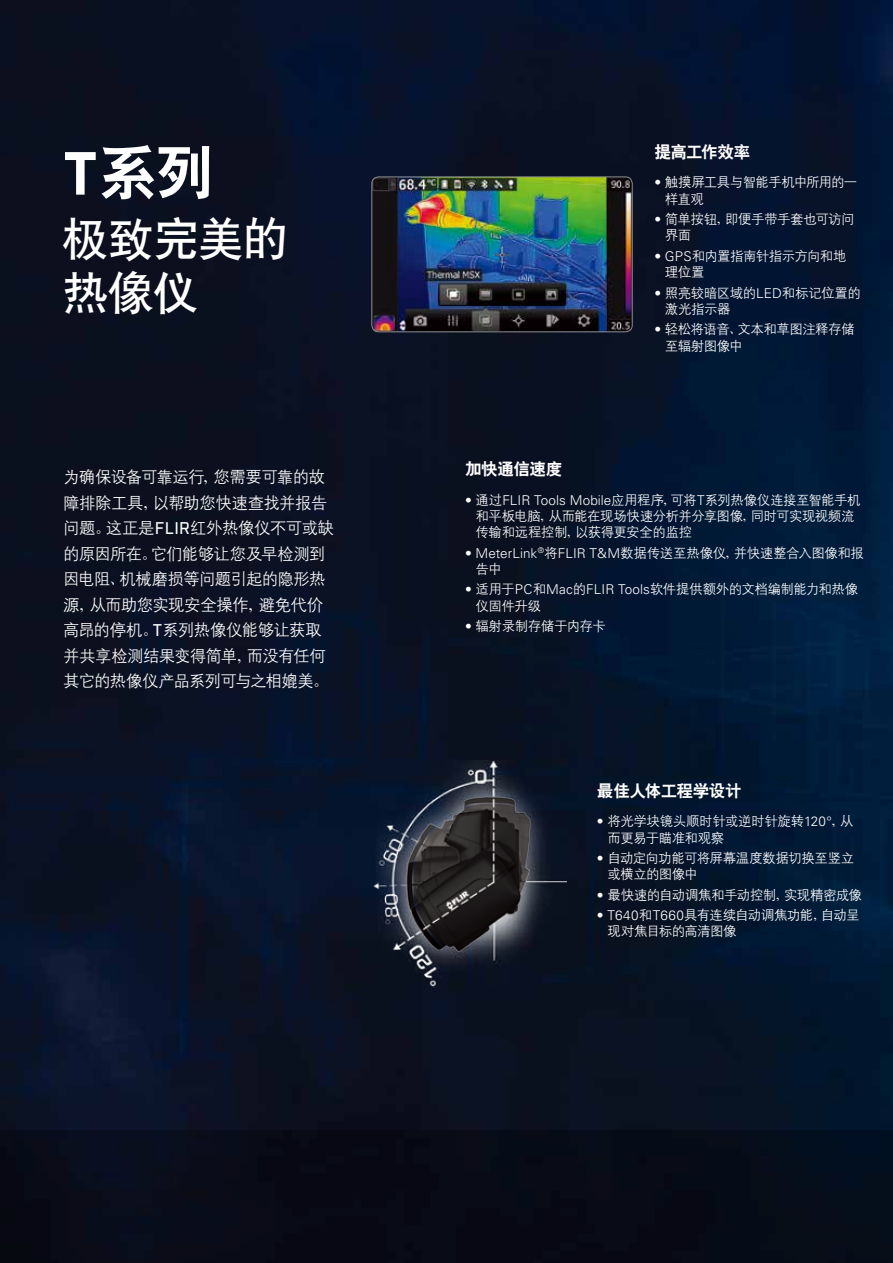
<style>
.page{position:relative;width:893px;height:1263px;background:#fff}
.page>*{position:absolute;margin:0;border:0;box-sizing:border-box;transform-origin:0 0}
.t1{font:59.1px "Heiti CSEG Bold GB";color:#fff}
.t2{font:45.45px/54.6px "Heiti CSEG Medium GB";letter-spacing:-.01em;color:#fff}
.t3{font:16.5px/25.5px "Denshan CSEG Medium GB";letter-spacing:-.04em;color:#fff}
.t4{font:16.5px "Heiti CSEG Bold GB";letter-spacing:-.025em;color:#fff}
.t5{font:13.5px/16.2px "Denshan CSEG Medium GB";letter-spacing:-.04em;color:#fff}
.s1{font-family:"Industry";font-weight:700}
.s2{font-family:"Industry";font-weight:500}
.s3{font-family:"Univers LT Std";font-weight:300}
</style>
<div class="page">
<img style="left:0;top:0;width:893px;height:1131px">
<div style="left:0;top:1131px;width:893px;height:132px;background:#080c17"></div>
<img style="left:373px;top:760px;width:193px;height:227px">
<img style="left:372px;top:177px;width:260px;height:155px">
<div style="left:372px;top:177px;width:260px;height:155px;border:1px solid #8e9090;border-radius:7px"></div>
<h1 class="t1" style="left:64px;top:143px;width:152px"><span class="s1">T</span>系列</h1>
<h2 class="t2" style="left:63px;top:211px;width:227px">极致完美的热像仪</h2>
<p class="t3" style="left:63px;top:464px;width:272px">为确保设备可靠运行，您需要可靠的故障排除工具，以帮助您快速查找并报告问题。这正是<span class="s2">FLIR</span>红外热像仪不可或缺的原因所在。它们能够让您及早检测到因电阻、机械磨损等问题引起的隐形热源，从而助您实现安全操作，避免代价高昂的停机。<span class="s2">T</span>系列热像仪能够让获取并共享检测结果变得简单，而没有任何其它的热像仪产品系列可与之相媲美。</p>
<p class="t4" style="left:654px;top:143px;width:97px">提高工作效率</p>
<p class="t5" style="left:665px;top:174px;width:194px;text-indent:-11px"><span class="s3">•</span> 触摸屏工具与智能手机中所用的一样直观</p>
<p class="t5" style="left:665px;top:211px;width:191px;text-indent:-11px"><span class="s3">•</span> 简单按钮，即便手带手套也可访问界面</p>
<p class="t5" style="left:665px;top:248px;width:183px;text-indent:-11px"><span class="s3">• GPS</span>和内置指南针指示方向和地理位置</p>
<p class="t5" style="left:665px;top:284px;width:197px;text-indent:-11px"><span class="s3">•</span> 照亮较暗区域的<span class="s3">LED</span>和标记位置的激光指示器</p>
<p class="t5" style="left:665px;top:321px;width:191px;text-indent:-11px"><span class="s3">•</span> 轻松将语音、文本和草图注释存储至辐射图像中</p>
<p class="t4" style="left:465px;top:461px;width:99px">加快通信速度</p>
<p class="t5" style="left:475px;top:492px;width:387px;text-indent:-11px"><span class="s3">•</span> 通过<span class="s3">FLIR Tools Mobile</span>应用程序，可将<span class="s3">T</span>系列热像仪连接至智能手机和平板电脑，从而能在现场快速分析并分享图像，同时可实现视频流传输和远程控制，以获得更安全的监控</p>
<p class="t5" style="left:475px;top:544px;width:390px;text-indent:-11px"><span class="s3">• MeterLink</span><sup>®</sup>将<span class="s3">FLIR T&amp;M</span>数据传送至热像仪，并快速整合入图像和报告中</p>
<p class="t5" style="left:475px;top:581px;width:384px;text-indent:-10px"><span class="s3">•</span> 适用于<span class="s3">PC</span>和<span class="s3">Mac</span>的<span class="s3">FLIR Tools</span>软件提供额外的文档编制能力和热像仪固件升级</p>
<p class="t5" style="left:465px;top:618px;width:142px"><span class="s3">•</span> 辐射录制存储于内存卡</p>
<p class="t4" style="left:597px;top:782px;width:146px">最佳人体工程学设计</p>
<p class="t5" style="left:607px;top:813px;width:248px;text-indent:-11px"><span class="s3">•</span> 将光学块镜头顺时针或逆时针旋转<span class="s3">120°</span>，从而更易于瞄准和观察</p>
<p class="t5" style="left:607px;top:850px;width:248px;text-indent:-11px"><span class="s3">•</span> 自动定向功能可将屏幕温度数据切换至竖立或横立的图像中</p>
<p class="t5" style="left:597px;top:886px;width:267px"><span class="s3">•</span> 最快速的自动调焦和手动控制，实现精密成像</p>
<p class="t5" style="left:607px;top:907px;width:254px;text-indent:-11px"><span class="s3">• T640</span>和<span class="s3">T660</span>具有连续自动调焦功能，自动呈现对焦目标的高清图像</p>
</div>
